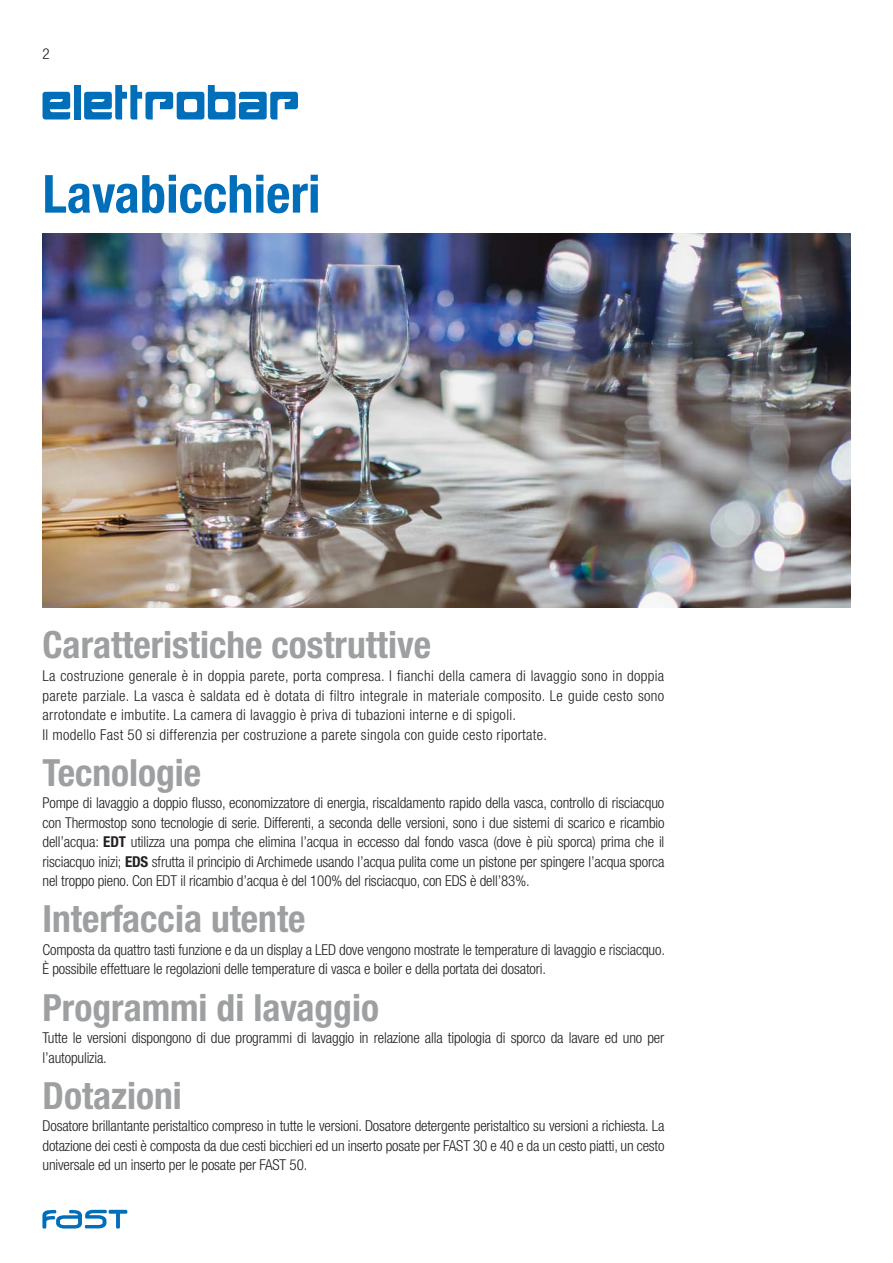
<style>
.page{position:relative;width:893px;height:1263px;background:#fff}
.page>*{position:absolute;margin:0;border:0;box-sizing:border-box;transform-origin:0 0}
.t1{font:700 condensed 52.5px "Helvetica Neue";color:#006eb9}
.t2{font:700 condensed 37.5px "Helvetica Neue";color:#9d9fa1}
.t3{font:300 condensed 15px/19.5px "Helvetica Neue";letter-spacing:-.01em;color:#231f20;text-align:justify}
.t4{font:300 condensed 15px/19.5px "Helvetica Neue";letter-spacing:.02em;color:#231f20}
.s1{font-weight:700}
</style>
<div class="page">
<img style="left:43px;top:234px;width:807px;height:373px">
<div style="left:74px;top:85px;width:7px;height:34px;background:#006eb9"></div>
<svg style="left:43px;top:92px;width:27px;height:27px"></svg>
<svg style="left:84px;top:85px;width:214px;height:34px"></svg>
<svg style="left:42px;top:1210px;width:85px;height:18px"></svg>
<p class="t3" style="left:43px;top:45px;width:9px">2</p>
<h1 class="t1" style="left:43px;top:175px;width:279px">Lavabicchieri</h1>
<h2 class="t2" style="left:43px;top:632px;width:390px">Caratteristiche costruttive</h2>
<p class="t4" style="left:43px;top:667px;width:623px">La costruzione generale è in doppia parete, porta compresa. I fianchi della camera di lavaggio sono in doppia parete parziale. La vasca è saldata ed è dotata di filtro integrale in materiale composito. Le guide cesto sono arrotondate e imbutite. La camera di lavaggio è priva di tubazioni interne e di spigoli.<br>Il modello Fast 50 si differenzia per costruzione a parete singola con guide cesto riportate.</p>
<h2 class="t2" style="left:43px;top:759px;width:160px">Tecnologie</h2>
<p class="t3" style="left:43px;top:794px;width:624px">Pompe di lavaggio a doppio flusso, economizzatore di energia, riscaldamento rapido della vasca, controllo di risciacquo con Thermostop sono tecnologie di serie. Differenti, a seconda delle versioni, sono i due sistemi di scarico e ricambio dell’acqua: <span class="s1">EDT</span> utilizza una pompa che elimina l’acqua in eccesso dal fondo vasca (dove è più sporca) prima che il risciacquo inizi; <span class="s1">EDS</span> sfrutta il principio di Archimede usando l’acqua pulita come un pistone per spingere l’acqua sporca nel troppo pieno. Con EDT il ricambio d’acqua è del 100% del risciacquo, con EDS è dell’83%.</p>
<h2 class="t2" style="left:43px;top:905px;width:264px">Interfaccia utente</h2>
<p class="t3" style="left:43px;top:941px;width:624px">Composta da quattro tasti funzione e da un display a LED dove vengono mostrate le temperature di lavaggio e risciacquo.<br>È possibile effettuare le regolazioni delle temperature di vasca e boiler e della portata dei dosatori.</p>
<h2 class="t2" style="left:43px;top:994px;width:338px">Programmi di lavaggio</h2>
<p class="t3" style="left:43px;top:1029px;width:623px">Tutte le versioni dispongono di due programmi di lavaggio in relazione alla tipologia di sporco da lavare ed uno per l’autopulizia.</p>
<h2 class="t2" style="left:43px;top:1082px;width:141px">Dotazioni</h2>
<p class="t3" style="left:43px;top:1117px;width:623px">Dosatore brillantante peristaltico compreso in tutte le versioni. Dosatore detergente peristaltico su versioni a richiesta. La dotazione dei cesti è composta da due cesti bicchieri ed un inserto posate per FAST 30 e 40 e da un cesto piatti, un cesto universale ed un inserto per le posate per FAST 50.</p>
</div>
